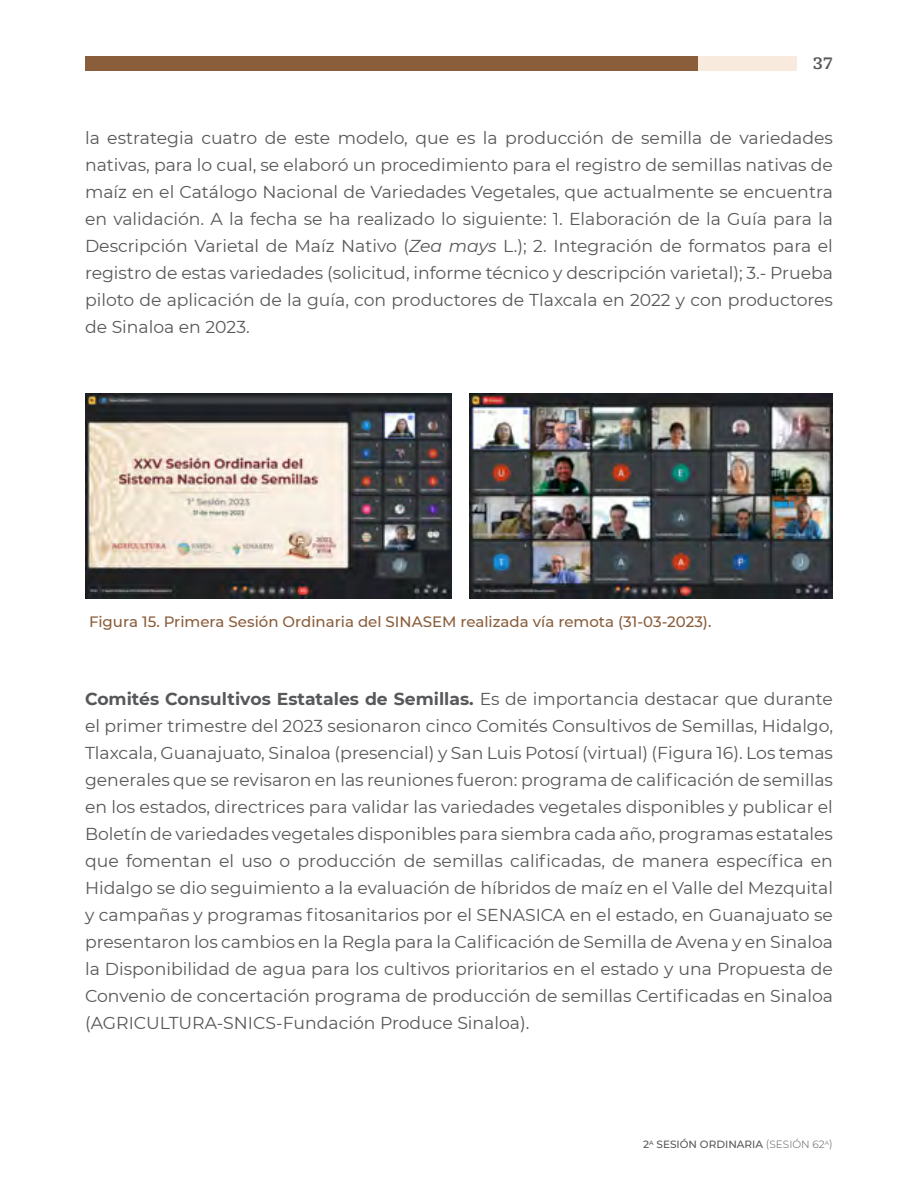
<style>
.page{position:relative;width:918px;height:1188px;background:#fff}
.page>*{position:absolute;margin:0;border:0;box-sizing:border-box;transform-origin:0 0}
.BODY_TEXT_OK{font:17.25px/27px "Montserrat";color:#57585a;text-align:justify}
.t1{font:700 16.5px "GMX";color:#57585a}
.TITLE_IMAGE_FIGURE{font:500 15px "Montserrat";color:#8a5d3b}
.t2{font:500 10.5px "Montserrat";color:#57585a}
.s1{font-style:italic}
.s2{font-weight:700}
.s3{font-weight:300}
</style>
<div class="page">
<div style="left:85px;top:56px;width:613px;height:15px;background:#8a5d3b"></div>
<div style="left:698px;top:56px;width:98px;height:15px;background:#f8ebde"></div>
<img style="left:85px;top:393px;width:366px;height:205px">
<img style="left:470px;top:393px;width:363px;height:205px">
<p class="t1" style="left:813px;top:54px;width:22px">37</p>
<p class="BODY_TEXT_OK" style="left:85px;top:124px;width:750px">la estrategia cuatro de este modelo, que es la producción de semilla de variedades nativas, para lo cual, se elaboró un procedimiento para el registro de semillas nativas de maíz en el Catálogo Nacional de Variedades Vegetales, que actualmente se encuentra en validación. A la fecha se ha realizado lo siguiente: 1. Elaboración de la Guía para la Descripción Varietal de Maíz Nativo (<span class="s1">Zea mays</span> L.); 2. Integración de formatos para el registro de estas variedades (solicitud, informe técnico y descripción varietal); 3.- Prueba piloto de aplicación de la guía, con productores de Tlaxcala en 2022 y con productores de Sinaloa en 2023.</p>
<p class="TITLE_IMAGE_FIGURE" style="left:89px;top:611px;width:624px">Figura 15. Primera Sesión Ordinaria del SINASEM realizada vía remota (31-03-2023).</p>
<p class="BODY_TEXT_OK" style="left:85px;top:685px;width:749px"><span class="s2">Comités Consultivos Estatales de Semillas.</span> Es de importancia destacar que durante el primer trimestre del 2023 sesionaron cinco Comités Consultivos de Semillas, Hidalgo, Tlaxcala, Guanajuato, Sinaloa (presencial) y San Luis Potosí (virtual) (Figura 16). Los temas generales que se revisaron en las reuniones fueron: programa de calificación de semillas en los estados, directrices para validar las variedades vegetales disponibles y publicar el Boletín de variedades vegetales disponibles para siembra cada año, programas estatales que fomentan el uso o producción de semillas calificadas, de manera específica en Hidalgo se dio seguimiento a la evaluación de híbridos de maíz en el Valle del Mezquital y campañas y programas fitosanitarios por el SENASICA en el estado, en Guanajuato se presentaron los cambios en la Regla para la Calificación de Semilla de Avena y en Sinaloa la Disponibilidad de agua para los cultivos prioritarios en el estado y una Propuesta de Convenio de concertación programa de producción de semillas Certificadas en Sinaloa (AGRICULTURA-SNICS-Fundación Produce Sinaloa).</p>
<p class="t2" style="left:643px;top:1137px;width:191px">2<sup>A</sup> SESIÓN ORDINARIA <span class="s3">(SESIÓN 62</span><sup>A</sup><span class="s3">)</span></p>
</div>
